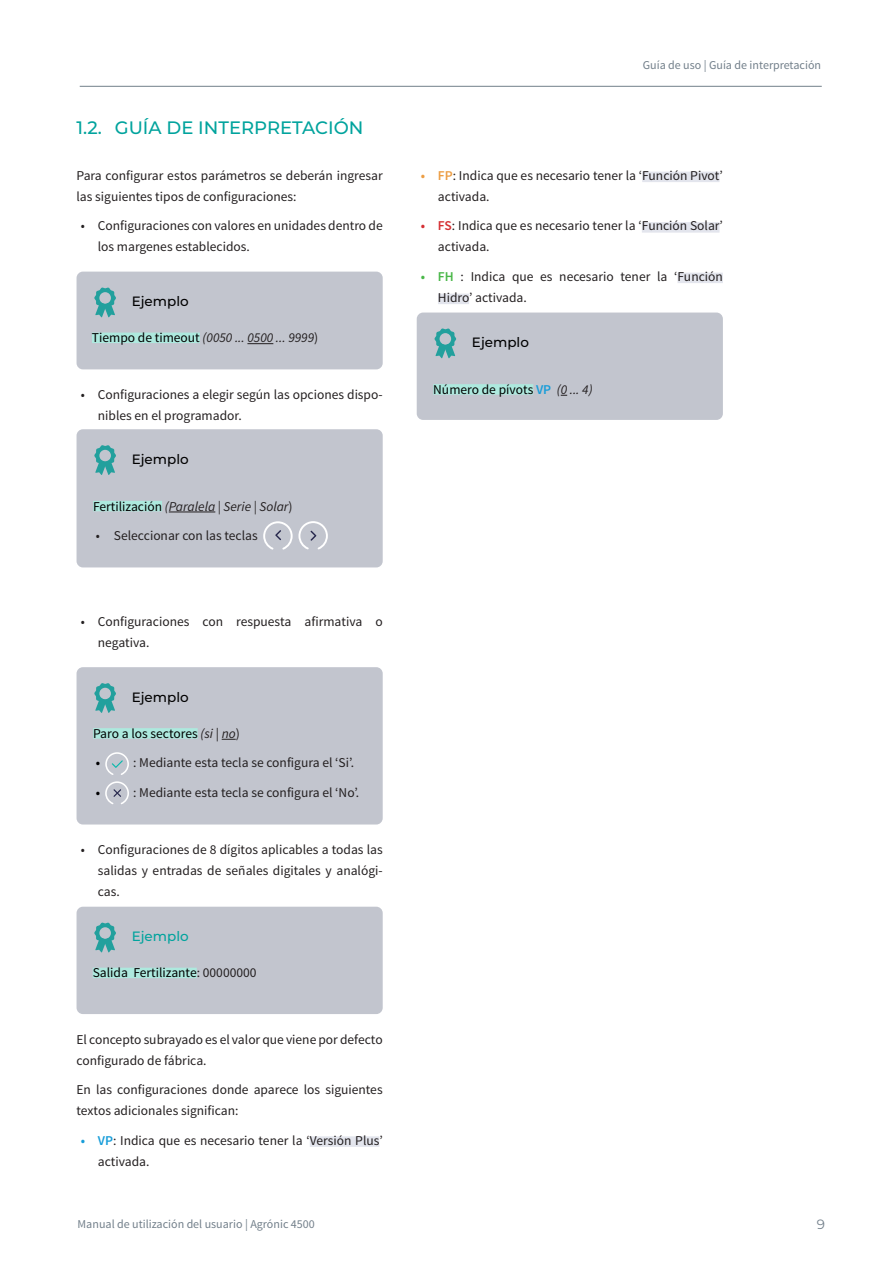
<style>
.page{position:relative;width:893px;height:1263px;background:#fff}
.page>*{position:absolute;margin:0;border:0;box-sizing:border-box;transform-origin:0 0}
.t1{font:500 18px "Montserrat";color:#00a39d}
.t2{font:13.5px/21px "Source Sans Pro";color:#231f20}
.t3{font:13.5px/29.5px "Source Sans Pro";color:#000}
.t4{font:italic 13.5px "Source Sans Pro";color:#231f20}
.t5{font:500 13.5px "Montserrat";color:#000}
.t6{font:500 13.5px "Montserrat";color:#00a39d}
.t7{font:13.5px "Montserrat";color:#727f8a}
.t8{font:600 13.5px "Source Sans Pro";color:#000001}
.t9{font:12px "Source Sans Pro";color:#727f8a}
.s1{font-style:normal;color:#000}
.s2{font-style:normal}
.s3{font-style:italic;color:#231f20}
.s4{color:#231f20}
.s5{font-weight:600;color:#000001}
.s6{font-weight:600;color:#179dd9}
.s7{font-weight:600;color:#ec9d43}
.s8{font-weight:600;color:#d52f33}
.s9{font-weight:600;color:#49b748}
</style>
<div class="page">
<hr style="left:80px;top:86px;width:742px;height:1px;background:#727f8a">
<div style="left:310px;top:1136px;width:69px;height:11px;background:#e3e5ed"></div>
<div style="left:77px;top:272px;width:306px;height:97px;background:#c2c5ce;border-radius:6px"></div>
<div style="left:92px;top:333px;width:108px;height:10px;background:#ade9de"></div>
<svg style="left:247px;top:343px;width:26px;height:1px"></svg>
<svg style="left:94px;top:287px;width:22px;height:30px"></svg>
<div style="left:77px;top:429px;width:306px;height:138px;background:#c2c5ce;border-radius:6px"></div>
<div style="left:93px;top:501px;width:69px;height:10px;background:#ade9de"></div>
<hr style="left:169px;top:512px;width:46px;height:1px;background:#231f20">
<svg style="left:94px;top:445px;width:22px;height:30px"></svg>
<svg style="left:263px;top:521px;width:65px;height:29px"></svg>
<div style="left:77px;top:667px;width:306px;height:157px;background:#c2c5ce;border-radius:6px"></div>
<div style="left:93px;top:728px;width:105px;height:11px;background:#ade9de"></div>
<svg style="left:222px;top:739px;width:14px;height:1px"></svg>
<svg style="left:105px;top:752px;width:24px;height:53px"></svg>
<svg style="left:94px;top:683px;width:22px;height:30px"></svg>
<div style="left:77px;top:907px;width:306px;height:107px;background:#c2c5ce;border-radius:6px"></div>
<div style="left:93px;top:968px;width:104px;height:10px;background:#ade9de"></div>
<svg style="left:94px;top:922px;width:22px;height:30px"></svg>
<div style="left:642px;top:172px;width:77px;height:10px;background:#e3e5ed"></div>
<div style="left:642px;top:222px;width:77px;height:11px;background:#e3e5ed"></div>
<div style="left:677px;top:273px;width:46px;height:10px;background:#e3e5ed"></div>
<div style="left:438px;top:294px;width:31px;height:10px;background:#e3e5ed"></div>
<div style="left:417px;top:313px;width:306px;height:107px;background:#c2c5ce;border-radius:6px"></div>
<div style="left:433px;top:384px;width:100px;height:11px;background:#ade9de"></div>
<svg style="left:434px;top:328px;width:22px;height:30px"></svg>
<h1 class="t1" style="left:77px;top:115px;width:288px">1.2. GUÍA DE INTERPRETACIÓN</h1>
<p class="t2" style="left:77px;top:165px;width:308px">Para configurar estos parámetros se deberán ingresar las siguientes tipos de configuraciones:</p>
<p class="t2" style="left:98px;top:216px;width:286px;text-indent:-17px">• Configuraciones con valores en unidades dentro de los margenes establecidos.</p>
<p class="t5" style="left:132px;top:292px;width:58px">Ejemplo</p>
<p class="t4" style="left:92px;top:329px;width:228px"><span class="s1">Tiempo de timeout</span> (0050 ... 0500 ... 9999<span class="s2">)</span></p>
<p class="t2" style="left:98px;top:384px;width:286px;text-indent:-17px">• Configuraciones a elegir según las opciones dispo&shy;nibles en el programador.</p>
<p class="t5" style="left:132px;top:449px;width:58px">Ejemplo</p>
<p class="t4" style="left:93px;top:498px;width:201px"><span class="s1">Fertilización</span> (Paralela | Serie | Solar<span class="s2">)</span></p>
<p class="t2" style="left:96px;top:525px;width:163px">• Seleccionar con las teclas</p>
<p class="t2" style="left:98px;top:612px;width:286px;text-indent:-17px">• Configuraciones con respuesta afirmativa o negativa.</p>
<p class="t5" style="left:132px;top:687px;width:58px">Ejemplo</p>
<p class="t3" style="left:93px;top:719px;width:148px">Paro a los sectores <span class="s3">(si</span> <span class="s4">|</span> <span class="s3">no</span><span class="s4">) </span><span class="s5">•</span></p>
<p class="t2" style="left:133px;top:753px;width:222px">: Mediante esta tecla se configura el ‘Si’.</p>
<p class="t8" style="left:96px;top:784px;width:6px">•</p>
<p class="t2" style="left:133px;top:782px;width:228px">: Mediante esta tecla se configura el ‘No’.</p>
<p class="t2" style="left:98px;top:839px;width:286px;text-align:justify;text-indent:-17px">• Configuraciones de 8 dígitos aplicables a todas las salidas y entradas de señales digitales y analógi&shy;cas.</p>
<p class="t6" style="left:132px;top:927px;width:58px">Ejemplo</p>
<p class="t3" style="left:93px;top:958px;width:165px">Salida Fertilizante<span class="s4">: 00000000</span></p>
<p class="t2" style="left:77px;top:1029px;width:308px">El concepto subrayado es el valor que viene por defecto configurado de fábrica.</p>
<p class="t2" style="left:77px;top:1079px;width:308px">En las configuraciones donde aparece los siguientes textos adicionales significan:</p>
<p class="t2" style="left:98px;top:1130px;width:286px;text-indent:-17px"><span class="s6">• VP</span>: Indica que es necesario tener la ‘Versión Plus’ activada.</p>
<p class="t9" style="left:78px;top:1217px;width:239px">Manual de utilización del usuario | Agrónic 4500</p>
<p class="t9" style="left:643px;top:57px;width:180px">Guía de uso | Guía de interpretación</p>
<p class="t2" style="left:438px;top:165px;width:286px;text-indent:-17px"><span class="s7">• FP</span>: Indica que es necesario tener la ‘Función Pivot’ activada.</p>
<p class="t2" style="left:438px;top:216px;width:286px;text-indent:-17px"><span class="s8">• FS</span>: Indica que es necesario tener la ‘Función Solar’ activada.</p>
<p class="t2" style="left:438px;top:266px;width:286px;text-indent:-17px"><span class="s9">• FH</span> : Indica que es necesario tener la ‘Función<br>Hidro’ activada.</p>
<p class="t5" style="left:472px;top:333px;width:58px">Ejemplo</p>
<p class="t3" style="left:433px;top:375px;width:161px">Número de pívots <span class="s6">VP</span> <span class="s3">(0 ... 4)</span></p>
<p class="t7" style="left:817px;top:1215px;width:10px">9</p>
</div>
